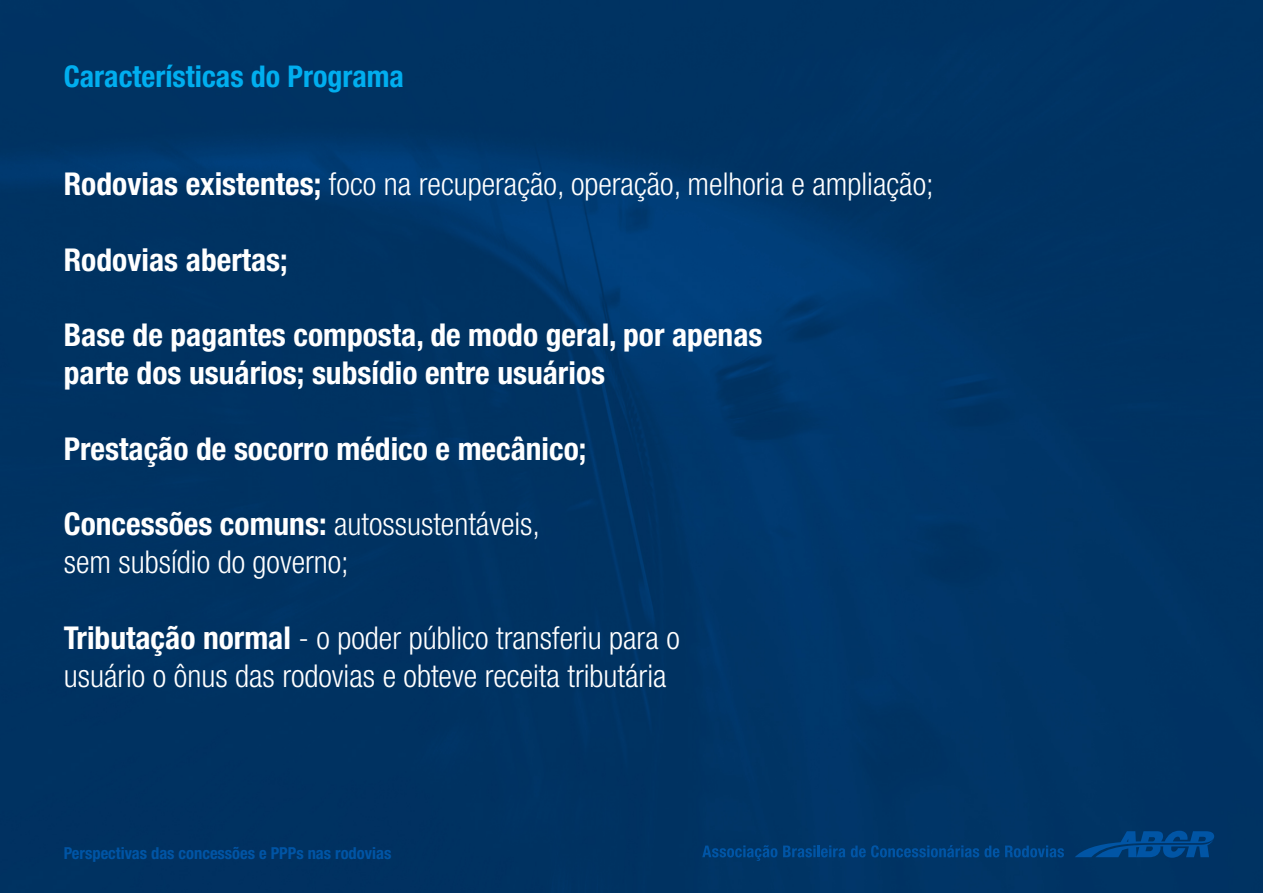
<style>
.page{position:relative;width:1263px;height:893px;background:#fff}
.page>*{position:absolute;margin:0;border:0;box-sizing:border-box;transform-origin:0 0}
.t1{font:300 condensed 31.5px "Helvetica Neue";color:#fff}
.t2{font:700 condensed 31.5px "Helvetica Neue";color:#fff}
.t3{font:700 condensed 30px "Helvetica Neue";color:#00aeef}
.t4{font:700 condensed 16.5px "Helvetica Neue";color:#0155a5}
.s1{font-weight:700}
</style>
<div class="page">
<img style="left:0;top:0;width:1263px;height:893px">
<svg style="left:702px;top:845px;width:75px;height:16px"></svg>
<svg style="left:783px;top:845px;width:62px;height:12px"></svg>
<svg style="left:851px;top:845px;width:148px;height:12px;background:#00417f"></svg>
<svg style="left:1005px;top:845px;width:59px;height:12px"></svg>
<svg style="left:1075px;top:831px;width:139px;height:27px;background:#004485"></svg>
<p class="t3" style="left:64px;top:58px;width:342px">Características do Programa</p>
<p class="t1" style="left:64px;top:166px;width:871px"><span class="s1">Rodovias existentes;</span> foco na recuperação, operação, melhoria e ampliação;</p>
<p class="t2" style="left:64px;top:240px;width:226px">Rodovias abertas;</p>
<p class="t2" style="left:64px;top:316px;width:700px">Base de pagantes composta, de modo geral, por apenas</p>
<p class="t2" style="left:64px;top:354px;width:543px">parte dos usuários; subsídio entre usuários</p>
<p class="t2" style="left:64px;top:429px;width:524px">Prestação de socorro médico e mecânico;</p>
<p class="t1" style="left:64px;top:506px;width:478px"><span class="s1">Concessões comuns:</span> autossustentáveis,</p>
<p class="t1" style="left:64px;top:544px;width:287px">sem subsídio do governo;</p>
<p class="t1" style="left:64px;top:620px;width:617px"><span class="s1">Tributação normal</span> - o poder público transferiu para o</p>
<p class="t1" style="left:64px;top:657px;width:604px">usuário o ônus das rodovias e obteve receita tributária</p>
<p class="t4" style="left:64px;top:843px;width:329px">Perspectivas das concessões e PPPs nas rodovias</p>
</div>
